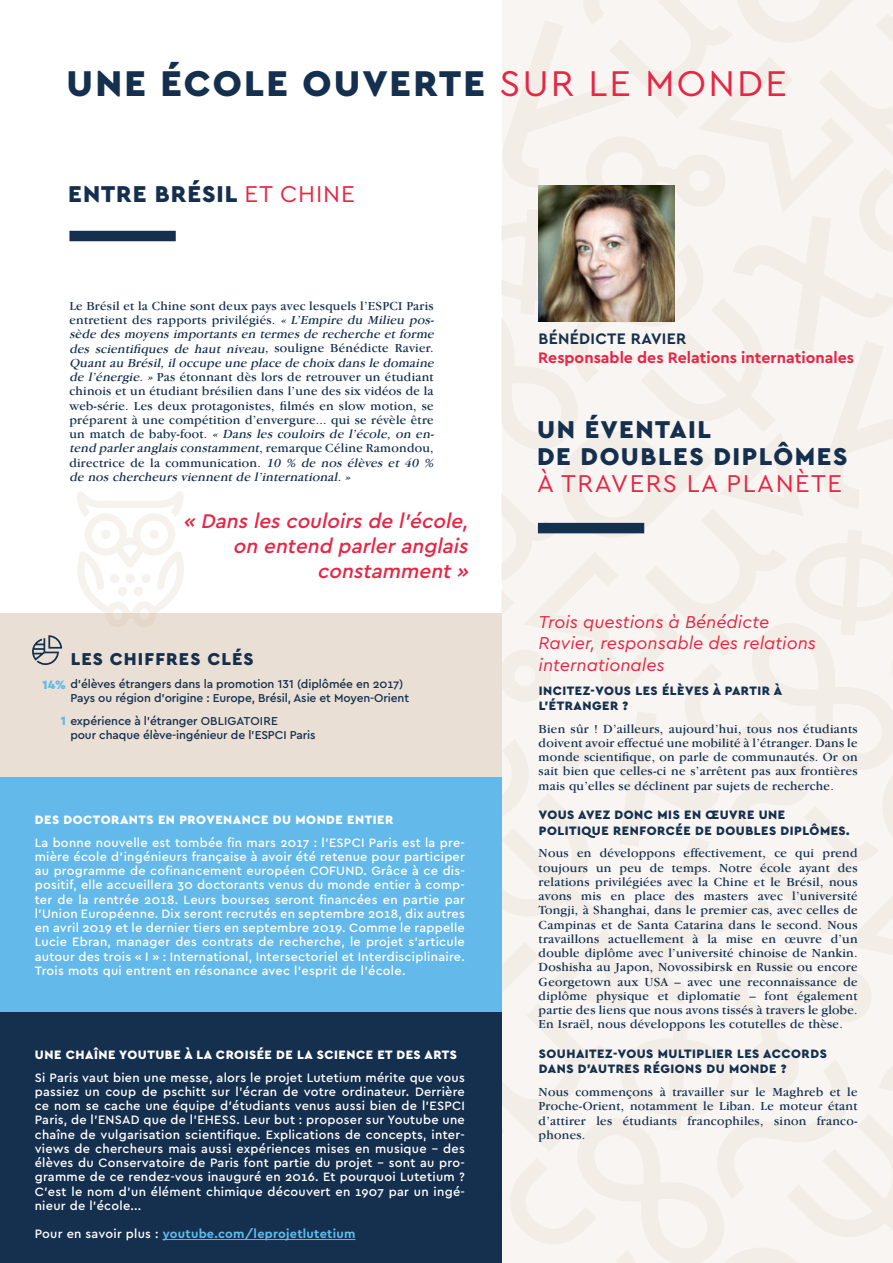
<style>
.page{position:relative;width:893px;height:1263px;background:#fff}
.page>*{position:absolute;margin:0;border:0;box-sizing:border-box;transform-origin:0 0}
.t1{font:900 37.5px "Cera PRO";letter-spacing:.06em;color:#152f4e}
.t2{font:900 25.5px/27px "Cera PRO";letter-spacing:.06em;color:#152f4e}
.t3{font:25.5px "Cera PRO";letter-spacing:.06em;color:#e62645}
.t4{font:900 24px "Cera PRO";letter-spacing:.04em;color:#152f4e}
.t5{font:italic 500 20.7px/24.9px "Cera PRO";color:#e62645;text-align:right}
.t6{font:italic 18px/21.6px "Cera PRO";color:#e62645}
.t7{font:900 18px "Cera PRO";letter-spacing:.06em;color:#152f4e}
.t8{font:700 15.9px "Cera PRO";color:#e62645}
.t9{font:700 15.9px "Cera PRO";letter-spacing:.02em;color:#152f4e}
.t10{font:12.75px/14.2px "Garamond IT Cby BT";letter-spacing:.02em;color:#152f4e;text-align:justify}
.t11{font:500 12.75px/14.2px "Cera PRO";letter-spacing:.02em;color:#fff;text-align:justify}
.t12{font:900 12.75px/15.3px "Cera PRO";letter-spacing:.04em;color:#152f4e}
.t13{font:900 12.75px "Cera PRO";letter-spacing:.04em;color:#fff}
.t14{font:700 12.75px "Cera PRO";letter-spacing:.02em;color:#63b9e9}
.t15{font:500 12px/14.2px "Cera PRO";letter-spacing:-.01em;color:#152f4e}
.s1{font-weight:400;color:#e62645}
.s2{font-style:italic}
.s3{font-weight:900;font-size:12.75px;color:#63b9e9}
.s4{font-weight:500;color:#fff}
</style>
<div class="page">
<div style="left:502px;top:0;width:391px;height:1263px;background:#f8f5f2"></div>
<div style="left:0;top:1012px;width:502px;height:251px;background:#152f4e"></div>
<div style="left:0;top:777px;width:502px;height:235px;background:#63b9e9"></div>
<div style="left:0;top:613px;width:502px;height:164px;background:#eadfd4"></div>
<img style="left:538px;top:185px;width:136px;height:136px">
<div style="left:538px;top:523px;width:106px;height:10px;background:#152f4e"></div>
<hr style="left:163px;top:1239px;width:192px;height:1px;background:#63b9e9">
<svg style="left:32px;top:635px;width:30px;height:30px"></svg>
<div style="left:69px;top:231px;width:107px;height:10px;background:#152f4e"></div>
<svg style="left:77px;top:491px;width:107px;height:122px"></svg>
<h1 class="t1" style="left:67px;top:58px;width:722px">UNE ÉCOLE OUVERTE <span class="s1">SUR LE MONDE</span></h1>
<h3 class="t4" style="left:68px;top:178px;width:288px">ENTRE BRÉSIL <span class="s1">ET CHINE</span></h3>
<p class="t10" style="left:69px;top:298px;width:369px;text-align:left">Le Brésil et la Chine sont deux pays avec lesquels l’ESPCI Paris entretient des rapports privilégiés. <span class="s2">« L’Empire du Milieu pos&shy;sède des moyens importants en termes de recherche et forme des scientifiques de haut niveau</span>, s o u l i g n e B é n é d i c t e R avi e r .<br><span class="s2">Quant au Brésil, il occupe une place de choix dans le domaine de l’énergie. »</span> Pas étonnant dès lors de retrouver un étudiant chinois et un étudiant brésilien dans l’une des six vidéos de la web-série. Les deux protagonistes, filmés en slow motion, se préparent à une compétition d’envergure... qui se révèle être u n m a t c h d e b a by- fo o t . <span class="s2">« Dans les couloirs de l’école, on en&shy;tend parler anglais constamment</span>, r e m a r qu e C é l i n e R a m o n d o u , directrice de la communication. <span class="s2">10 % de nos élèves et 40 % de nos chercheurs viennent de l’international. »</span></p>
<h3 class="t5" style="left:183px;top:508px;width:291px">« Dans les couloirs de l’école, on entend parleranglais constamment»</h3>
<h3 class="t7" style="left:71px;top:647px;width:184px">LES CHIFFRES CLÉS</h3>
<p class="t15" style="left:70px;top:676px;width:340px;text-indent:-28px"><span class="s3">14%</span> d’élèves étrangers dans la promotion 131 (diplômée en 2017)<br>Pays ou région d’origine : Europe, Brésil, Asie et Moyen-Orient</p>
<p class="t15" style="left:70px;top:713px;width:247px;text-indent:-10px"><span class="s3">1</span> expérience à l’étranger OBLIGATOIRE<br>pour chaque élève-ingénieur de l’ESPCI Paris</p>
<p class="t13" style="left:35px;top:811px;width:360px">DES DOCTORANTS EN PROVENANCE DU MONDE ENTIER</p>
<p class="t11" style="left:35px;top:835px;width:432px">La bonne nouvelle est tombée fin mars 2017 : l’ESPCI Paris est la pre&shy;mière école d’ingénieurs française à avoir été retenue pour participer au programme de cofinancement européen COFUND. Grâce à ce dis&shy;positif, elle accueillera 30 doctorants venus du monde entier à comp&shy;ter de la rentrée 2018. Leurs bourses seront financées en partie par l’Union Européenne. Dix seront recrutés en septembre 2018, dix autres en avril 2019 et le dernier tiers en septembre 2019. Comme le rappelle Lucie Ebran, manager des contrats de recherche, le projet s’articule autour des trois « I » : International, Intersectoriel et Interdisciplinaire.<br>Trois mots qui entrent en résonance avec l’esprit de l’école.</p>
<p class="t13" style="left:35px;top:1046px;width:424px">UNE CHAÎNE YOUTUBE À LA CROISÉE DE LA SCIENCE ET DES ARTS</p>
<p class="t11" style="left:35px;top:1069px;width:432px">Si Paris vaut bien une messe, alors le projet Lutetium mérite que vous passiez un coup de pschitt sur l’écran de votre ordinateur. Derrière ce nom se cache une équipe d’étudiants venus aussi bien de l’ESPCI Paris, de l’ENSAD que de l’EHESS. Leur but : proposer sur Youtube une chaîne de vulgarisation scientifique. Explications de concepts, inter&shy;views de chercheurs mais aussi expériences mises en musique – des élèves du Conservatoire de Paris font partie du projet – sont au pro&shy;gramme de ce rendez-vous inauguré en 2016. Et pourquoi Lutetium ?<br>C’est le nom d’un élément chimique découvert en 1907 par un ingé&shy;nieur de l’école...</p>
<p class="t14" style="left:35px;top:1225px;width:322px"><span class="s4">Pour en savoir plus :</span> youtube.com/leprojetlutetium</p>
<p class="t9" style="left:538px;top:328px;width:150px">BÉNÉDICTE RAVIER</p>
<p class="t8" style="left:538px;top:347px;width:317px">Responsable des Relations internationales</p>
<h2 class="t2" style="left:537px;top:415px;width:312px">UN ÉVENTAIL<br>DE DOUBLES DIPLÔMES</h2>
<h2 class="t3" style="left:537px;top:467px;width:306px">À TRAVERS LA PLANÈTE</h2>
<h3 class="t6" style="left:539px;top:610px;width:279px">Trois questions à Bénédicte<br>Ravier, responsable des relations internationales</h3>
<p class="t12" style="left:539px;top:682px;width:245px">INCITEZ-VOUS LES ÉLÈVES À PARTIR À<br>L’ÉTRANGER ?</p>
<p class="t10" style="left:539px;top:721px;width:321px">Bien sûr ! D’ailleurs, aujourd’hui, tous nos étudiants doivent avoir effectué une mobilité à l’étranger. Dans le monde scientifique, on parle de communautés. Or on sait bien que celles-ci ne s’arrêtent pas aux frontières mais qu’elles se déclinent par sujets de recherche.</p>
<p class="t12" style="left:539px;top:807px;width:312px">VOUS AVEZ DONC MIS EN ŒUVRE UNE<br>POLITIQUE RENFORCÉE DE DOUBLES DIPLÔMES.</p>
<p class="t10" style="left:539px;top:846px;width:320px">Nous en développons effectivement, ce qui prend toujours un peu de temps. Notre école ayant des relations privilégiées avec la Chine et le Brésil, nous avons mis en place des masters avec l’université Tongji, à Shanghai, dans le premier cas, avec celles de Campinas et de Santa Catarina dans le second. Nous travaillons actuellement à la mise en œuvre d’un double diplôme avec l’université chinoise de Nankin.<br>Doshisha au Japon, Novossibirsk en Russie ou encore Georgetown aux USA – avec une reconnaissance de diplôme physique et diplomatie – font également partie des liens que nous avons tissés à travers le globe.<br>En Israël, nous développons les cotutelles de thèse.</p>
<p class="t12" style="left:539px;top:1045px;width:290px">SOUHAITEZ-VOUS MULTIPLIER LES ACCORDS<br>DANS D’AUTRES RÉGIONS DU MONDE ?</p>
<p class="t10" style="left:539px;top:1084px;width:320px">Nous commençons à travailler sur le Maghreb et le Proche-Orient, notamment le Liban. Le moteur étant d’attirer les étudiants francophiles, sinon franco&shy;phones.</p>
</div>
